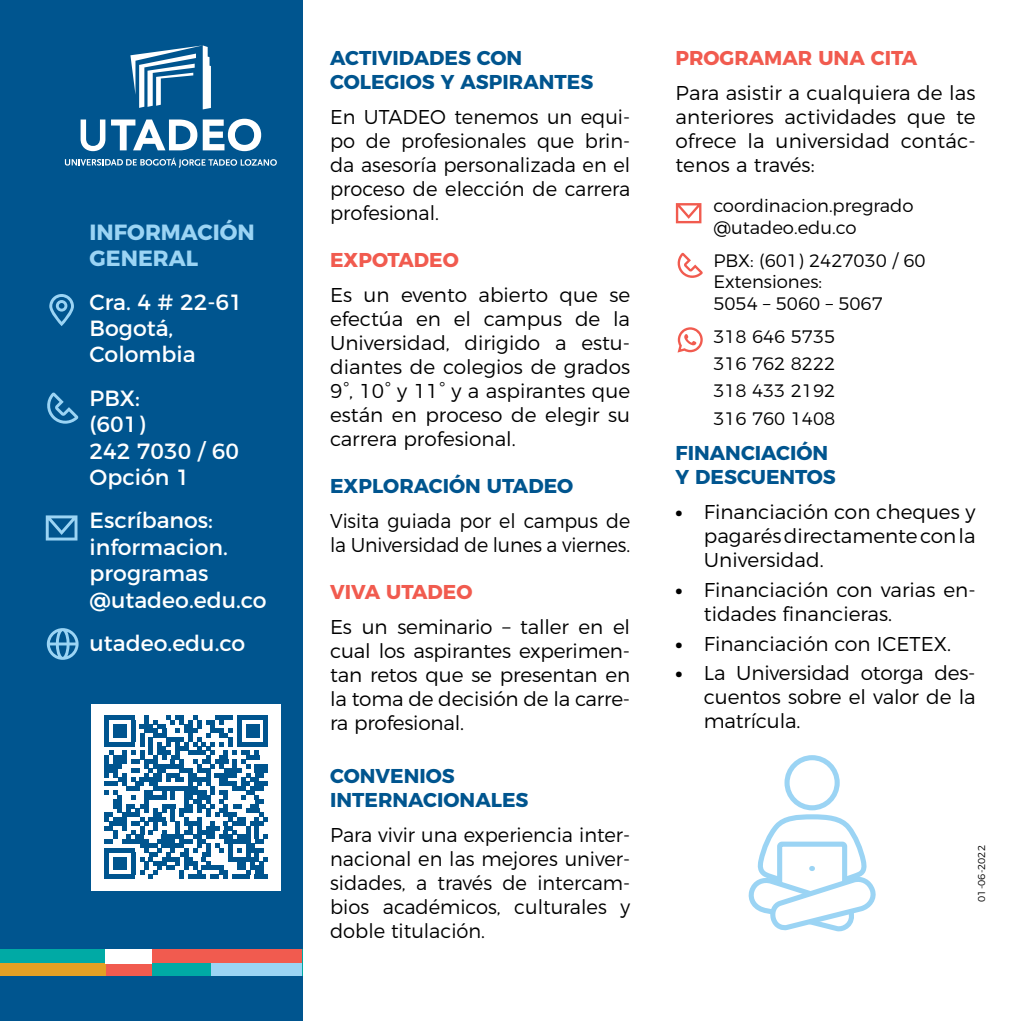
<style>
.page{position:relative;width:1021px;height:1021px;background:#fff}
.page>*{position:absolute;margin:0;border:0;box-sizing:border-box;transform-origin:0 0}
.t1{font:22px/26.4px "Montserrat";color:#fff}
.t2{font:700 22px/26.4px "Montserrat";color:#9bd4f4}
.t3{font:300 20px/24px "Montserrat";color:#000;text-align:justify}
.t4{font:700 20px/24px "Montserrat";color:#00558f}
.t5{font:300 20px/24px "Montserrat";color:#000;scale:.95 1}
.t6{font:700 20px "Montserrat";color:#f15b4f}
.t7{font:300 18px/21.6px "Montserrat";color:#000}
.t8{font:300 10px "Montserrat";color:#000}
.s1{font-weight:800}
</style>
<div class="page">
<div style="left:0;top:0;width:302px;height:1020px;background:#00558f"></div>
<div style="left:0;top:949px;width:302px;height:26px;background:#00aaa5"></div>
<svg style="left:676px;top:203px;width:25px;height:20px"></svg>
<svg style="left:677px;top:253px;width:25px;height:25px"></svg>
<svg style="left:677px;top:327px;width:25px;height:25px"></svg>
<svg style="left:81px;top:119px;width:24px;height:32px"></svg>
<svg style="left:111px;top:119px;width:86px;height:31px"></svg>
<svg style="left:203px;top:119px;width:58px;height:32px"></svg>
<svg style="left:65px;top:158px;width:212px;height:10px"></svg>
<svg style="left:130px;top:45px;width:81px;height:64px"></svg>
<svg style="left:49px;top:294px;width:25px;height:32px"></svg>
<svg style="left:47px;top:392px;width:31px;height:31px"></svg>
<svg style="left:46px;top:515px;width:31px;height:25px"></svg>
<svg style="left:47px;top:628px;width:32px;height:32px"></svg>
<div style="left:105px;top:949px;width:197px;height:26px;background:#f15b4f"></div>
<div style="left:0;top:963px;width:105px;height:12px;background:#e4a024"></div>
<div style="left:152px;top:963px;width:60px;height:12px;background:#00aaa5"></div>
<div style="left:212px;top:963px;width:90px;height:12px;background:#9bd4f4"></div>
<div style="left:105px;top:949px;width:47px;height:14px;background:#fff"></div>
<div style="left:91px;top:703px;width:190px;height:187px;background:#fff"></div>
<svg style="left:104px;top:715px;width:164px;height:164px"></svg>
<div style="left:233px;top:874px;width:17px;height:5px;background:#00558f"></div>
<div style="left:255px;top:874px;width:13px;height:5px;background:#00558f"></div>
<div style="left:784px;top:755px;width:55px;height:55px;border:5px solid #9bd4f4;border-radius:50%"></div>
<svg style="left:748px;top:814px;width:127px;height:118px"></svg>
<p class="t2" style="left:90px;top:217px;width:167px">INFORMACIÓN<br>GENERAL</p>
<p class="t1" style="left:90px;top:287px;width:154px">Cra. 4 # 22-61<br>Bogotá,<br>Colombia</p>
<p class="t1" style="left:90px;top:383px;width:151px">PBX:<br>(601)<br>242 7030 / 60<br>Opción 1</p>
<p class="t1" style="left:90px;top:505px;width:178px">Escríbanos: informacion. programas @utadeo.edu.co</p>
<p class="t1" style="left:90px;top:628px;width:157px">utadeo.edu.co</p>
<p class="t4" style="left:330px;top:44px;width:265px">ACTIVIDADES CON<br>COLEGIOS Y ASPIRANTES</p>
<p class="t3" style="left:330px;top:103px;width:301px">En UTADEO tenemos un equi&shy;po de profesionales que brin&shy;da asesoría personalizada en el proceso de elección de carrera profesional.</p>
<p class="t6" style="left:330px;top:243px;width:130px">EXPOTADEO</p>
<p class="t3" style="left:330px;top:281px;width:301px">Es un evento abierto que se efectúa en el campus de la Universidad, dirigido a estu&shy;diantes de colegios de grados 9°, 10° y 11° y a aspirantes que están en proceso de elegir su carrera profesional.</p>
<p class="t4" style="left:330px;top:472px;width:245px">EXPLORACIÓN UTADEO</p>
<p class="t5" style="left:330px;top:507px;width:317px">Visita guiada por el campus de la Universidad de lunes a viernes.</p>
<p class="t6" style="left:330px;top:575px;width:144px">VIVA UTADEO</p>
<p class="t3" style="left:330px;top:613px;width:301px">Es un seminario – taller en el cual los aspirantes experimen&shy;tan retos que se presentan en la toma de decisión de la carre&shy;ra profesional.</p>
<p class="t4" style="left:330px;top:762px;width:200px">CONVENIOS<br>INTERNACIONALES</p>
<p class="t3" style="left:330px;top:821px;width:301px">Para vivir una experiencia inter&shy;nacional en las mejores univer&shy;sidades, a través de intercam&shy;bios académicos, culturales y doble titulación.</p>
<p class="t6" style="left:675px;top:41px;width:243px">PROGRAMAR UNA CITA</p>
<p class="t3" style="left:675px;top:79px;width:301px">Para asistir a cualquiera de las anteriores actividades que te ofrece la universidad contác&shy;tenos a través:</p>
<p class="t7" style="left:713px;top:193px;width:202px">coordinacion.pregrado @utadeo.edu.co</p>
<p class="t7" style="left:713px;top:248px;width:214px">PBX: (601) 2427030 / 60<br>Extensiones:<br>5054 – 5060 – 5067</p>
<p class="t7" style="left:713px;top:321px;width:123px;line-height:27.2px;text-align:justify">318 646 5735<br>316 762 8222<br>318 433 2192<br>316 760 1408</p>
<p class="t4" style="left:675px;top:439px;width:162px">FINANCIACIÓN<br>Y DESCUENTOS</p>
<p class="t3" style="left:704px;top:498px;width:273px;text-indent:-28px"><span class="s1">•</span> Financiación con cheques y pagarés directamente con la Universidad.</p>
<p class="t3" style="left:704px;top:576px;width:273px;text-indent:-28px"><span class="s1">•</span> Financiación con varias en&shy;tidades financieras.</p>
<p class="t3" style="left:675px;top:630px;width:277px"><span class="s1">•</span> Financiación con ICETEX.</p>
<p class="t3" style="left:704px;top:659px;width:273px;text-indent:-28px"><span class="s1">•</span> La Universidad otorga des&shy;cuentos sobre el valor de la matrícula.</p>
<p class="t8" style="left:973px;top:901px;width:58px;rotate:-90deg">01-06-2022</p>
</div>
